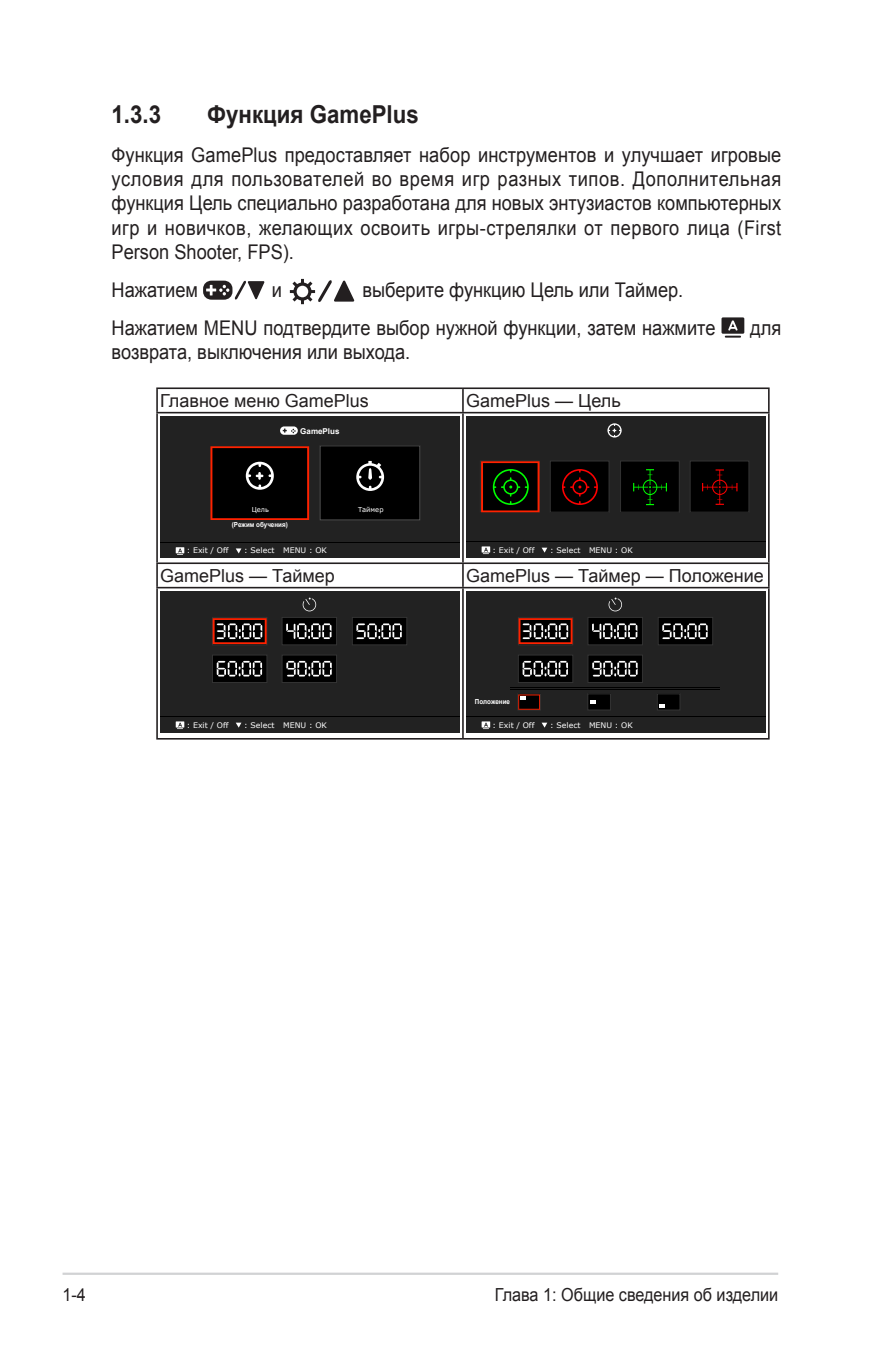
<style>
.page{position:relative;width:893px;height:1346px;background:#fff}
.page>*{position:absolute;margin:0;border:0;box-sizing:border-box;transform-origin:0 0}
.t1{font:700 24.75px "Arial";color:#231f20;scale:.9 1}
.t2{font:20.25px/24.3px "Arial";color:#231f20;text-align:justify;scale:.9 1}
.t3{font:18px "Arial";color:#231f20}
.t4{font:18px "Arial";color:#231f20;scale:.9 1}
.t5{font:700 8.1px "Arial";color:#fff}
.t6{font:7.65px "Verdana";color:#fff}
.t7{font:700 6.98px "Arial";color:#fff;scale:.9 1}
.t8{font:6.75px "Verdana";color:#fff}
</style>
<div class="page">
<hr style="left:63px;top:1272px;width:715px;height:3px;background:#d1d2d4">
<svg style="left:203px;top:281px;width:61px;height:19px"></svg>
<svg style="left:290px;top:279px;width:64px;height:25px"></svg>
<div style="left:721px;top:317px;width:23px;height:17px;background:#231f20"></div>
<svg style="left:725px;top:336px;width:16px;height:2px"></svg>
<svg style="left:728px;top:320px;width:9px;height:10px"></svg>
<hr style="left:156px;top:387px;width:307px;height:2px;background:#231f20">
<hr style="left:156px;top:389px;width:2px;height:23px;background:#231f20">
<hr style="left:463px;top:387px;width:307px;height:2px;background:#231f20">
<hr style="left:462px;top:389px;width:2px;height:23px;background:#231f20">
<hr style="left:768px;top:389px;width:2px;height:23px;background:#231f20">
<hr style="left:156px;top:412px;width:307px;height:1px;background:#231f20">
<hr style="left:156px;top:413px;width:2px;height:149px;background:#231f20">
<hr style="left:463px;top:412px;width:307px;height:1px;background:#231f20">
<hr style="left:462px;top:413px;width:2px;height:149px;background:#231f20">
<hr style="left:768px;top:413px;width:2px;height:149px;background:#231f20">
<hr style="left:156px;top:562px;width:307px;height:2px;background:#231f20">
<hr style="left:156px;top:564px;width:2px;height:23px;background:#231f20">
<hr style="left:463px;top:562px;width:307px;height:2px;background:#231f20">
<hr style="left:462px;top:564px;width:2px;height:23px;background:#231f20">
<hr style="left:768px;top:564px;width:2px;height:23px;background:#231f20">
<hr style="left:156px;top:587px;width:307px;height:1px;background:#231f20">
<hr style="left:156px;top:588px;width:2px;height:150px;background:#231f20">
<hr style="left:463px;top:587px;width:307px;height:1px;background:#231f20">
<hr style="left:462px;top:588px;width:2px;height:150px;background:#231f20">
<hr style="left:768px;top:588px;width:2px;height:150px;background:#231f20">
<hr style="left:156px;top:738px;width:307px;height:1px;background:#231f20">
<hr style="left:463px;top:738px;width:307px;height:1px;background:#231f20">
<div style="left:160px;top:417px;width:300px;height:141px;background:#222"></div>
<hr style="left:160px;top:542px;width:300px;height:1px;background:#000">
<svg style="left:176px;top:547px;width:8px;height:8px"></svg>
<svg style="left:236px;top:548px;width:5px;height:5px"></svg>
<div style="left:320px;top:446px;width:100px;height:74px;background:#000"></div>
<div style="left:320px;top:446px;width:100px;height:74px;border:1px solid #4d4d4d"></div>
<svg style="left:356px;top:461px;width:28px;height:30px"></svg>
<svg style="left:280px;top:426px;width:18px;height:9px"></svg>
<svg style="left:210px;top:446px;width:99px;height:74px;background:#1f0c09"></svg>
<div style="left:466px;top:416px;width:300px;height:141px;background:#222"></div>
<hr style="left:466px;top:541px;width:300px;height:1px;background:#000">
<svg style="left:482px;top:546px;width:8px;height:8px"></svg>
<svg style="left:542px;top:548px;width:5px;height:5px"></svg>
<div style="left:550px;top:461px;width:59px;height:51px;background:#000"></div>
<div style="left:550px;top:461px;width:59px;height:51px;border:1px solid #333"></div>
<div style="left:620px;top:461px;width:59px;height:51px;background:#000"></div>
<div style="left:620px;top:461px;width:59px;height:51px;border:1px solid #333"></div>
<div style="left:690px;top:461px;width:59px;height:51px;background:#000"></div>
<div style="left:690px;top:461px;width:59px;height:51px;border:1px solid #333"></div>
<svg style="left:562px;top:469px;width:36px;height:36px"></svg>
<svg style="left:702px;top:469px;width:35px;height:36px"></svg>
<svg style="left:633px;top:469px;width:34px;height:36px"></svg>
<svg style="left:607px;top:423px;width:15px;height:14px"></svg>
<svg style="left:481px;top:461px;width:58px;height:51px;background:#1e1b00"></svg>
<div style="left:160px;top:591px;width:300px;height:141px;background:#222"></div>
<hr style="left:160px;top:716px;width:300px;height:1px;background:#000">
<svg style="left:176px;top:721px;width:8px;height:8px"></svg>
<svg style="left:236px;top:723px;width:5px;height:5px"></svg>
<div style="left:282px;top:617px;width:55px;height:28px;background:#000"></div>
<div style="left:282px;top:617px;width:55px;height:28px;border:1px solid #333"></div>
<div style="left:212px;top:617px;width:55px;height:28px;border:1px solid #333"></div>
<div style="left:212px;top:655px;width:55px;height:27px;background:#000"></div>
<div style="left:212px;top:655px;width:55px;height:28px;border:1px solid #333"></div>
<div style="left:352px;top:617px;width:55px;height:28px;background:#000"></div>
<div style="left:352px;top:617px;width:55px;height:28px;border:1px solid #333"></div>
<div style="left:282px;top:655px;width:55px;height:27px;background:#000"></div>
<div style="left:282px;top:655px;width:55px;height:28px;border:1px solid #333"></div>
<svg style="left:213px;top:618px;width:54px;height:26px"></svg>
<svg style="left:286px;top:623px;width:45px;height:16px"></svg>
<svg style="left:356px;top:623px;width:46px;height:16px"></svg>
<svg style="left:217px;top:661px;width:45px;height:15px"></svg>
<svg style="left:286px;top:661px;width:46px;height:15px"></svg>
<svg style="left:303px;top:598px;width:13px;height:13px"></svg>
<div style="left:466px;top:591px;width:300px;height:141px;background:#222"></div>
<hr style="left:466px;top:716px;width:300px;height:1px;background:#000">
<svg style="left:482px;top:721px;width:8px;height:8px"></svg>
<svg style="left:542px;top:723px;width:5px;height:5px"></svg>
<div style="left:588px;top:617px;width:54px;height:28px;background:#000"></div>
<div style="left:588px;top:617px;width:55px;height:28px;border:1px solid #333"></div>
<div style="left:518px;top:617px;width:55px;height:28px;border:1px solid #333"></div>
<div style="left:518px;top:655px;width:55px;height:27px;background:#000"></div>
<div style="left:518px;top:655px;width:55px;height:28px;border:1px solid #333"></div>
<div style="left:658px;top:617px;width:55px;height:28px;background:#000"></div>
<div style="left:658px;top:617px;width:55px;height:28px;border:1px solid #333"></div>
<div style="left:588px;top:655px;width:54px;height:27px;background:#000"></div>
<div style="left:588px;top:655px;width:55px;height:28px;border:1px solid #333"></div>
<svg style="left:518px;top:618px;width:55px;height:26px"></svg>
<svg style="left:592px;top:623px;width:45px;height:16px"></svg>
<svg style="left:662px;top:623px;width:46px;height:16px"></svg>
<svg style="left:523px;top:661px;width:45px;height:15px"></svg>
<svg style="left:592px;top:661px;width:46px;height:15px"></svg>
<svg style="left:609px;top:598px;width:13px;height:13px"></svg>
<div style="left:588px;top:694px;width:22px;height:16px;background:#000"></div>
<div style="left:588px;top:693px;width:23px;height:17px;border:1px solid #333"></div>
<div style="left:657px;top:694px;width:23px;height:16px;background:#000"></div>
<div style="left:657px;top:693px;width:23px;height:17px;border:1px solid #333"></div>
<div style="left:518px;top:693px;width:23px;height:17px;border:1px solid #333"></div>
<svg style="left:590px;top:700px;width:5px;height:4px"></svg>
<svg style="left:660px;top:704px;width:5px;height:4px"></svg>
<svg style="left:518px;top:694px;width:22px;height:16px"></svg>
<hr style="left:510px;top:687px;width:209px;height:1px;background:#000">
<hr style="left:510px;top:689px;width:209px;height:1px;background:#000">
<p class="t1" style="left:112px;top:98px;width:57px">1.3.3</p>
<p class="t1" style="left:207px;top:98px;width:237px">Функция GamePlus</p>
<p class="t2" style="left:112px;top:143px;width:746px">Функция GamePlus предоставляет набор инструментов и улучшает игровые условия для пользователей во время игр разных типов. Дополнительная функция Цель специально разработана для новых энтузиастов компьютерных игр и новичков, желающих освоить игры-стрелялки от первого лица (First Person Shooter, FPS).</p>
<p class="t2" style="left:112px;top:278px;width:98px">Нажатием</p>
<p class="t2" style="left:272px;top:278px;width:13px">и</p>
<p class="t2" style="left:112px;top:271px;width:672px;line-height:37.8px;text-indent:251px">выберите функцию Цель или Таймер.<br>Нажатием MENU подтвердите выбор нужной функции, затем нажмите</p>
<p class="t2" style="left:750px;top:316px;width:36px">для</p>
<p class="t2" style="left:112px;top:340px;width:333px">возврата, выключения или выхода.</p>
<p class="t3" style="left:160px;top:389px;width:210px">Главное меню GamePlus</p>
<p class="t3" style="left:466px;top:389px;width:156px">GamePlus — Цель</p>
<p class="t5" style="left:300px;top:425px;width:41px">GamePlus</p>
<p class="t8" style="left:252px;top:505px;width:19px">Цель</p>
<p class="t8" style="left:358px;top:505px;width:27px">Таймер</p>
<p class="t7" style="left:232px;top:519px;width:64px">(Режим обучения)</p>
<p class="t6" style="left:187px;top:546px;width:43px">: Exit / Off</p>
<p class="t6" style="left:244px;top:546px;width:84px">: Select MENU : OK</p>
<p class="t6" style="left:493px;top:545px;width:43px">: Exit / Off</p>
<p class="t6" style="left:550px;top:545px;width:84px">: Select MENU : OK</p>
<p class="t3" style="left:160px;top:564px;width:176px">GamePlus — Таймер</p>
<p class="t3" style="left:466px;top:564px;width:299px">GamePlus — Таймер — Положение</p>
<p class="t7" style="left:475px;top:697px;width:40px">Положение</p>
<p class="t6" style="left:187px;top:720px;width:43px">: Exit / Off</p>
<p class="t6" style="left:244px;top:720px;width:84px">: Select MENU : OK</p>
<p class="t6" style="left:493px;top:720px;width:43px">: Exit / Off</p>
<p class="t6" style="left:550px;top:720px;width:84px">: Select MENU : OK</p>
<p class="t4" style="left:63px;top:1282px;width:28px">1-4</p>
<p class="t4" style="left:495px;top:1282px;width:316px">Глава 1: Общие сведения об изделии</p>
</div>
